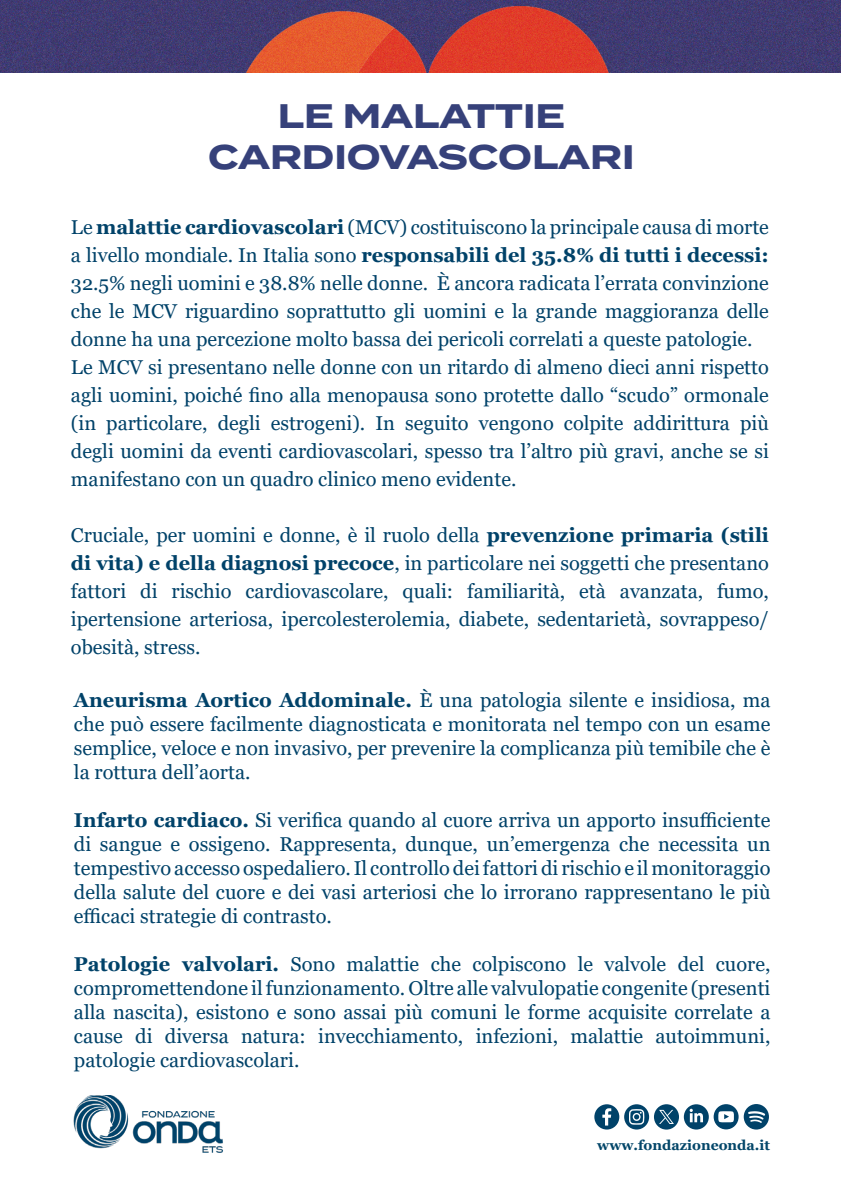
<style>
.page{position:relative;width:842px;height:1191px;background:#fff}
.page>*{position:absolute;margin:0;border:0;box-sizing:border-box;transform-origin:0 0}
.t1{font:700 34px/40.8px "Termina";color:#36417a;text-align:center}
.t2{font:20px/28px "Georgia";color:#004269;text-align:justify}
.t3{font:700 14px "Georgia";color:#034669}
.s1{font-weight:700}
</style>
<div class="page">
<img style="left:73px;top:1095px;width:150px;height:57px">
<img style="left:0;top:0;width:841px;height:72px">
<svg style="left:594px;top:1104px;width:175px;height:25px"></svg>
<p class="t1" style="left:208px;top:96px;width:428px">LE MALATTIE<br>CARDIOVASCOLARI</p>
<p class="t2" style="left:71px;top:214px;width:699px">Le <span class="s1">malattie cardiovascolari</span> (MCV) costituiscono la principale causa di morte a livello mondiale. In Italia sono <span class="s1">responsabili del 35.8% di tutti i decessi:<br></span>32.5% negli uomini e 38.8% nelle donne. È ancora radicata l’errata convinzione che le MCV riguardino soprattutto gli uomini e la grande maggioranza delle donne ha una percezione molto bassa dei pericoli correlati a queste patologie.</p>
<p class="t2" style="left:71px;top:354px;width:699px">Le MCV si presentano nelle donne con un ritardo di almeno dieci anni rispetto agli uomini, poiché fino alla menopausa sono protette dallo “scudo” ormonale (in particolare, degli estrogeni). In seguito vengono colpite addirittura più degli uomini da eventi cardiovascolari, spesso tra l’altro più gravi, anche se si manifestano con un quadro clinico meno evidente.</p>
<p class="t2" style="left:71px;top:522px;width:699px">Cruciale, per uomini e donne, è il ruolo della <span class="s1">prevenzione primaria (stili di vita) e della diagnosi precoce</span>, in particolare nei soggetti che presentano fattori di rischio cardiovascolare, quali: familiarità, età avanzata, fumo, ipertensione arteriosa, ipercolesterolemia, diabete, sedentarietà, sovrappeso/ obesità, stress.</p>
<p class="t2" style="left:74px;top:688px;width:698px;line-height:24px"><span class="s1">Aneurisma Aortico Addominale.</span> È una patologia silente e insidiosa, ma che può essere facilmente diagnosticata e monitorata nel tempo con un esame semplice, veloce e non invasivo, per prevenire la complicanza più temibile che è la rottura dell’aorta.</p>
<p class="t2" style="left:74px;top:808px;width:698px;line-height:24px"><span class="s1">Infarto cardiaco.</span> Si verifica quando al cuore arriva un apporto insufficiente di sangue e ossigeno. Rappresenta, dunque, un’emergenza che necessita un tempestivo accesso ospedaliero. Il controllo dei fattori di rischio e il monitoraggio della salute del cuore e dei vasi arteriosi che lo irrorano rappresentano le più efficaci strategie di contrasto.</p>
<p class="t2" style="left:74px;top:952px;width:698px;line-height:24px"><span class="s1">Patologie valvolari.</span> Sono malattie che colpiscono le valvole del cuore, compromettendone il funzionamento. Oltre alle valvulopatie congenite (presenti alla nascita), esistono e sono assai più comuni le forme acquisite correlate a cause di diversa natura: invecchiamento, infezioni, malattie autoimmuni, patologie cardiovascolari.</p>
<p class="t3" style="left:597px;top:1135px;width:174px">www.fondazioneonda.it</p>
</div>
